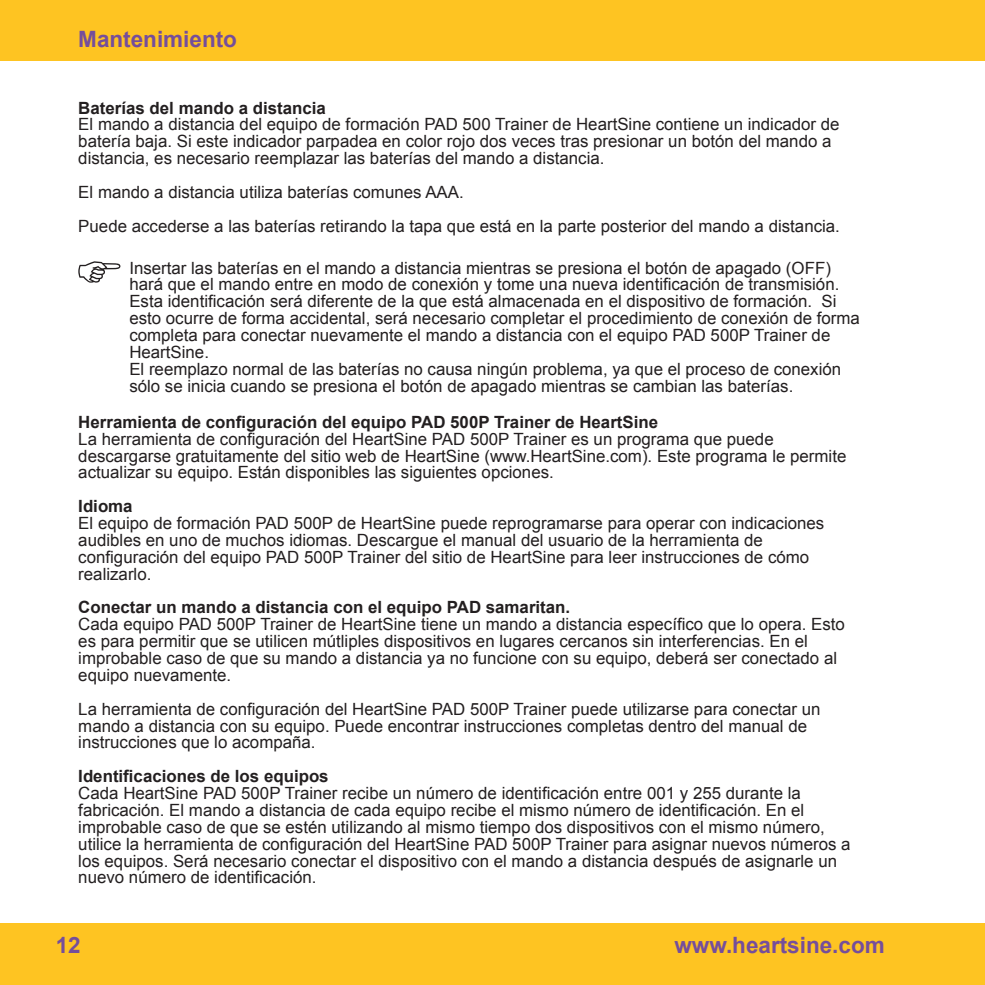
<style>
.page{position:relative;width:985px;height:985px;background:#fff}
.page>*{position:absolute;margin:0;border:0;box-sizing:border-box;transform-origin:0 0}
.t1{font:700 22.5px "Arial";color:#754e9b}
.t2{font:16.88px/16.9px "Arial";color:#231f20}
.t3{font:700 16.88px "Arial";color:#231f20}
</style>
<div class="page">
<div style="left:0;top:923px;width:965px;height:62px;background:#fec422"></div>
<div style="left:965px;top:923px;width:20px;height:62px;background:#fec422"></div>
<div style="left:0;top:0;width:985px;height:60px;background:#fec422"></div>
<svg style="left:78px;top:261px;width:42px;height:22px"></svg>
<h1 class="t1" style="left:78px;top:24px;width:160px">Mantenimiento</h1>
<p class="t3" style="left:78px;top:96px;width:249px">Baterías del mando a distancia</p>
<p class="t2" style="left:78px;top:116px;width:763px">El mando a distancia del equipo de formación PAD 500 Trainer de HeartSine contiene un indicador de batería baja. Si este indicador parpadea en color rojo dos veces tras presionar un botón del mando a distancia, es necesario reemplazar las baterías del mando a distancia.</p>
<p class="t2" style="left:78px;top:175px;width:763px;line-height:33.8px">El mando a distancia utiliza baterías comunes AAA.<br>Puede accederse a las baterías retirando la tapa que está en la parte posterior del mando a distancia.</p>
<p class="t2" style="left:129px;top:259px;width:732px">Insertar las baterías en el mando a distancia mientras se presiona el botón de apagado (OFF) hará que el mando entre en modo de conexión y tome una nueva identificación de transmisión.<br>Esta identificación será diferente de la que está almacenada en el dispositivo de formación. Si esto ocurre de forma accidental, será necesario completar el procedimiento de conexión de forma completa para conectar nuevamente el mando a distancia con el equipo PAD 500P Trainer de HeartSine.<br>El reemplazo normal de las baterías no causa ningún problema, ya que el proceso de conexión sólo se inicia cuando se presiona el botón de apagado mientras se cambian las baterías.</p>
<p class="t3" style="left:78px;top:411px;width:581px">Herramienta de configuración del equipo PAD 500P Trainer de HeartSine</p>
<p class="t2" style="left:78px;top:431px;width:770px">La herramienta de configuración del HeartSine PAD 500P Trainer es un programa que puede descargarse gratuitamente del sitio web de HeartSine (www.HeartSine.com). Este programa le permite actualizar su equipo. Están disponibles las siguientes opciones.</p>
<p class="t3" style="left:78px;top:495px;width:56px">Idioma</p>
<p class="t2" style="left:78px;top:515px;width:747px">El equipo de formación PAD 500P de HeartSine puede reprogramarse para operar con indicaciones audibles en uno de muchos idiomas. Descargue el manual del usuario de la herramienta de configuración del equipo PAD 500P Trainer del sitio de HeartSine para leer instrucciones de cómo realizarlo.</p>
<p class="t3" style="left:78px;top:596px;width:493px">Conectar un mando a distancia con el equipo PAD samaritan.</p>
<p class="t2" style="left:78px;top:616px;width:768px">Cada equipo PAD 500P Trainer de HeartSine tiene un mando a distancia específico que lo opera. Esto es para permitir que se utilicen mútliples dispositivos en lugares cercanos sin interferencias. En el improbable caso de que su mando a distancia ya no funcione con su equipo, deberá ser conectado al equipo nuevamente.</p>
<p class="t2" style="left:78px;top:701px;width:744px">La herramienta de configuración del HeartSine PAD 500P Trainer puede utilizarse para conectar un mando a distancia con su equipo. Puede encontrar instrucciones completas dentro del manual de instrucciones que lo acompaña.</p>
<p class="t3" style="left:78px;top:765px;width:252px">Identificaciones de los equipos</p>
<p class="t2" style="left:78px;top:785px;width:774px">Cada HeartSine PAD 500P Trainer recibe un número de identificación entre 001 y 255 durante la fabricación. El mando a distancia de cada equipo recibe el mismo número de identificación. En el improbable caso de que se estén utilizando al mismo tiempo dos dispositivos con el mismo número, utilice la herramienta de configuración del HeartSine PAD 500P Trainer para asignar nuevos números a los equipos. Será necesario conectar el dispositivo con el mando a distancia después de asignarle un nuevo número de identificación.</p>
<h1 class="t1" style="left:56px;top:930px;width:27px">12</h1>
<h1 class="t1" style="left:674px;top:930px;width:212px">www.heartsine.com</h1>
</div>
